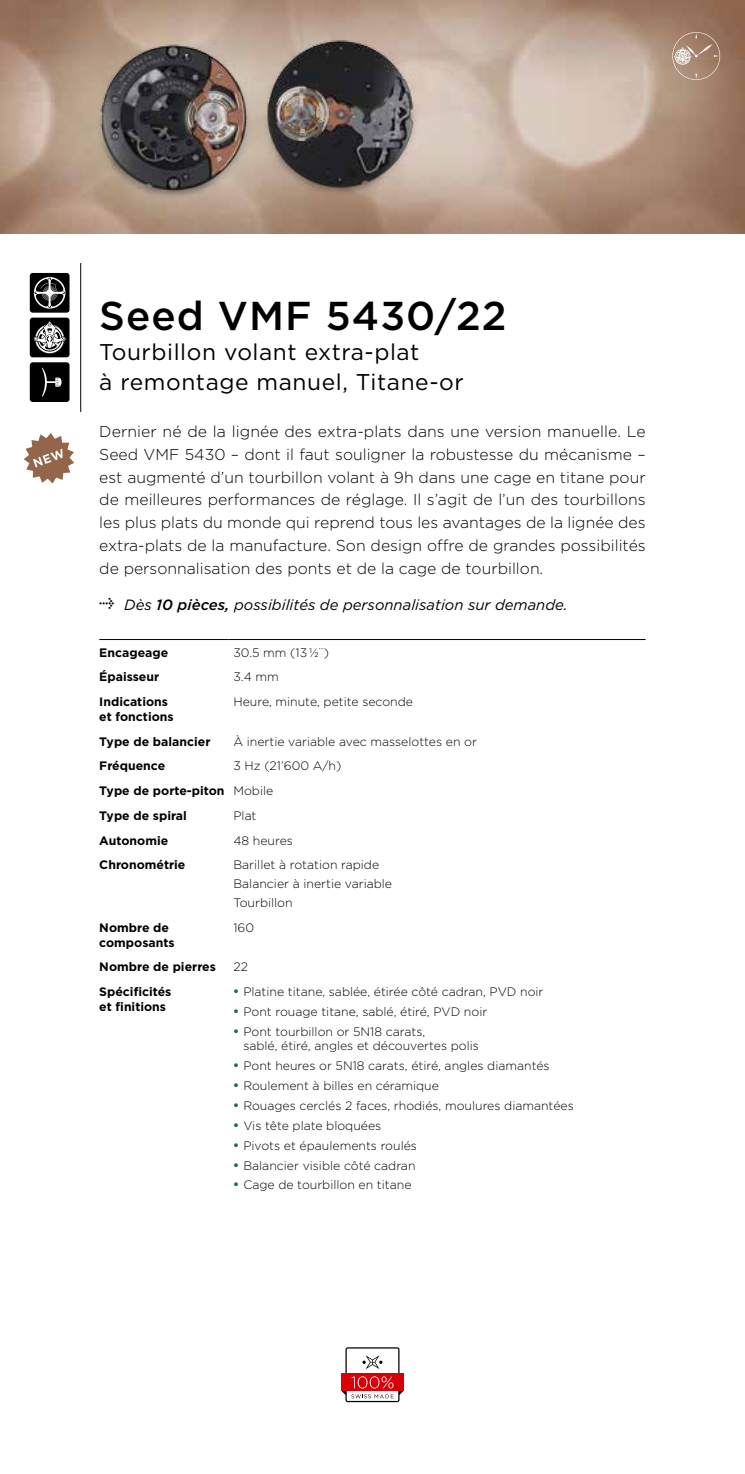
<style>
.page{position:relative;width:745px;height:1474px;background:#fff}
.page>*{position:absolute;margin:0;border:0;box-sizing:border-box;transform-origin:0 0}
.t1{font:500 40.25px "Gotham";letter-spacing:.025em;color:#000}
.t2{font:22.75px/29.8px "Gotham";letter-spacing:.025em;color:#000}
.t3{font:300 15.75px/22.8px "Gotham";color:#000;text-align:justify}
.t4{font:italic 14.88px "Gotham";color:#000}
.t5{font:300 12.25px/18.9px "Gotham";color:#000}
.t6{font:700 12.25px/14.9px "Gotham";color:#000}
.s1{font-weight:500}
.s2{font-weight:300}
.s3{font-family:"Rotis Sans Serif";font-weight:400;font-size:10.5px;color:#266460}
</style>
<div class="page">
<img style="left:0;top:0;width:744px;height:233px">
<img style="left:257px;top:31px;width:167px;height:167px">
<img style="left:89px;top:34px;width:169px;height:168px">
<hr style="left:80px;top:263px;width:1px;height:149px;background:#000">
<hr style="left:99px;top:639px;width:129px;height:1px;background:#000">
<hr style="left:228px;top:639px;width:417px;height:1px;background:#000">
<svg style="left:341px;top:1347px;width:62px;height:55px"></svg>
<svg style="left:24px;top:433px;width:50px;height:50px"></svg>
<svg style="left:672px;top:32px;width:47px;height:48px;background:#ae917d"></svg>
<div style="left:30px;top:317px;width:39px;height:40px;background:#000;border-radius:3px"></div>
<svg style="left:34px;top:321px;width:31px;height:32px"></svg>
<div style="left:30px;top:362px;width:39px;height:40px;background:#000;border-radius:3px"></div>
<svg style="left:42px;top:367px;width:19px;height:30px"></svg>
<div style="left:30px;top:273px;width:39px;height:40px;background:#000;border-radius:3px"></div>
<svg style="left:34px;top:277px;width:31px;height:31px"></svg>
<h1 class="t1" style="left:99px;top:289px;width:408px">Seed VMF 5430/22</h1>
<h2 class="t2" style="left:99px;top:336px;width:365px">Tourbillon volant extra-plat<br>à remontage manuel, Titane-or</h2>
<p class="t3" style="left:99px;top:420px;width:547px">Dernier né de la lignée des extra-plats dans une version manuelle. Le Seed VMF 5430 – dont il faut souligner la robustesse du mécanisme – est augmenté d’un tourbillon volant à 9h dans une cage en titane pour de meilleures performances de réglage. Il s’agit de l’un des tourbillons les plus plats du monde qui reprend tous les avantages de la lignée des extra-plats de la manufacture. Son design offre de grandes possibilités de personnalisation des ponts et de la cage de tourbillon.</p>
<p class="t4" style="left:99px;top:594px;width:469px"><sup>&gt;</sup> Dès <span class="s1">10 pièces,</span> possibilités de personnalisation sur demande.</p>
<p class="t6" style="left:99px;top:645px;width:70px">Encageage</p>
<p class="t5" style="left:233px;top:642px;width:97px">30.5 mm (13 ½<sup>’’’</sup>)</p>
<p class="t6" style="left:99px;top:669px;width:61px">Épaisseur</p>
<p class="t5" style="left:233px;top:667px;width:47px">3.4 mm</p>
<p class="t6" style="left:99px;top:694px;width:76px">Indications et fonctions</p>
<p class="t5" style="left:233px;top:692px;width:181px">Heure, minute, petite seconde</p>
<p class="t6" style="left:99px;top:734px;width:113px">Type de balancier</p>
<p class="t5" style="left:233px;top:731px;width:245px">À inertie variable avec masselottes en or</p>
<p class="t6" style="left:99px;top:758px;width:67px">Fréquence</p>
<p class="t6" style="left:99px;top:753px;width:243px;line-height:24.7px;text-indent:134px"><span class="s2">3 Hz (21’600 A/h)<br></span>Type de porte-piton <span class="s2">Mobile<br></span>Type de spiral</p>
<p class="t5" style="left:233px;top:805px;width:25px">Plat</p>
<p class="t6" style="left:99px;top:832px;width:70px">Autonomie</p>
<p class="t5" style="left:233px;top:830px;width:61px">48 heures</p>
<p class="t6" style="left:99px;top:857px;width:88px">Chronométrie</p>
<p class="t5" style="left:233px;top:855px;width:160px">Barillet à rotation rapide<br>Balancier à inertie variable<br>Tourbillon</p>
<p class="t6" style="left:99px;top:919px;width:77px">Nombre de composants</p>
<p class="t5" style="left:233px;top:917px;width:22px">160</p>
<p class="t6" style="left:99px;top:959px;width:118px">Nombre de pierres</p>
<p class="t5" style="left:233px;top:957px;width:16px">22</p>
<p class="t6" style="left:99px;top:984px;width:73px">Spécificités et finitions</p>
<p class="t5" style="left:233px;top:981px;width:311px"><span class="s3">•</span> Platine titane, sablée, étirée côté cadran, PVD noir</p>
<p class="t5" style="left:233px;top:1001px;width:255px"><span class="s3">•</span> Pont rouage titane, sablé, étiré, PVD noir</p>
<p class="t5" style="left:243px;top:1023px;width:237px;line-height:14.9px;text-indent:-10px"><span class="s3">•</span> Pont tourbillon or 5N18 carats,<br>sablé, étiré, angles et découvertes polis</p>
<p class="t5" style="left:233px;top:1056px;width:317px"><span class="s3">•</span> Pont heures or 5N18 carats, étiré, angles diamantés</p>
<p class="t5" style="left:233px;top:1076px;width:207px"><span class="s3">•</span> Roulement à billes en céramique</p>
<p class="t5" style="left:233px;top:1095px;width:341px"><span class="s3">•</span> Rouages cerclés 2 faces, rhodiés, moulures diamantées</p>
<p class="t5" style="left:233px;top:1115px;width:149px"><span class="s3">•</span> Vis tête plate bloquées</p>
<p class="t5" style="left:233px;top:1135px;width:185px"><span class="s3">•</span> Pivots et épaulements roulés</p>
<p class="t5" style="left:233px;top:1155px;width:183px"><span class="s3">•</span> Balancier visible côté cadran</p>
<p class="t5" style="left:233px;top:1175px;width:179px"><span class="s3">•</span> Cage de tourbillon en titane</p>
</div>
